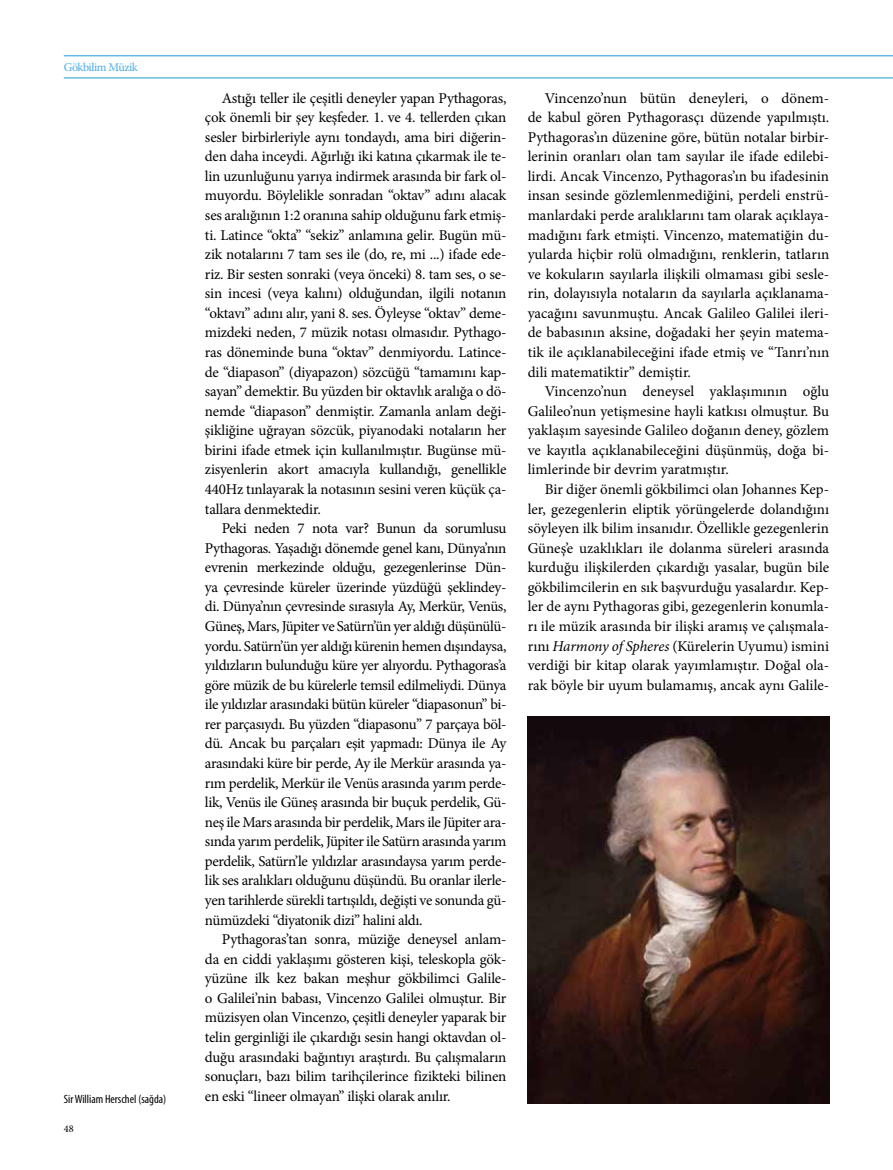
<style>
.page{position:relative;width:893px;height:1170px;background:#fff}
.page>*{position:absolute;margin:0;border:0;box-sizing:border-box;transform-origin:0 0}
.t1{font:15px/19.5px "Minion Pro";letter-spacing:-.01em;color:#000;text-align:justify}
.t2{font:condensed 12px "Myriad Pro";color:#000}
.t3{font:12px "Minion Pro";letter-spacing:-.035em;color:#4aace1}
.t4{font:10.35px "Minion Pro";color:#000}
.s1{font-style:italic}
</style>
<div class="page">
<hr style="left:64px;top:78px;width:829px;height:1px;background:#1c9ad6">
<hr style="left:64px;top:56px;width:829px;height:1px;background:#1c9ad6">
<img style="left:528px;top:716px;width:301px;height:387px">
<p class="t3" style="left:64px;top:59px;width:76px">Gökbilim Müzik</p>
<p class="t2" style="left:64px;top:1091px;width:104px">Sir William Herschel (sağda)</p>
<p class="t4" style="left:64px;top:1121px;width:11px">48</p>
<p class="t1" style="left:205px;top:88px;width:303px;text-indent:17px">Astığı teller ile çeşitli deneyler yapan Pythagoras, çok önemli bir şey keşfeder. 1. ve 4. tellerden çıkan sesler birbirleriyle aynı tondaydı, ama biri diğerin&shy;den daha inceydi. Ağırlığı iki katına çıkarmak ile te&shy;lin uzunluğunu yarıya indirmek arasında bir fark ol&shy;muyordu. Böylelikle sonradan “oktav” adını alacak ses aralığının 1:2 oranına sahip olduğunu fark etmiş&shy;ti. Latince “okta” “sekiz” anlamına gelir. Bugün mü&shy;zik notalarını 7 tam ses ile (do, re, mi ...) ifade ede&shy;riz. Bir sesten sonraki (veya önceki) 8. tam ses, o se&shy;sin incesi (veya kalını) olduğundan, ilgili notanın “oktavı” adını alır, yani 8. ses. Öyleyse “oktav” deme&shy;mizdeki neden, 7 müzik notası olmasıdır. Pythago&shy;ras döneminde buna “oktav” denmiyordu. Latince&shy;de “diapason” (diyapazon) sözcüğü “tamamını kap&shy;sayan” demektir. Bu yüzden bir oktavlık aralığa o dö&shy;nemde “diapason” denmiştir. Zamanla anlam deği&shy;şikliğine uğrayan sözcük, piyanodaki notaların her birini ifade etmek için kullanılmıştır. Bugünse mü&shy;zisyenlerin akort amacıyla kullandığı, genellikle 440Hz tınlayarak la notasının sesini veren küçük ça&shy;tallara denmektedir.</p>
<p class="t1" style="left:205px;top:518px;width:303px;text-indent:17px">Peki neden 7 nota var? Bunun da sorumlusu Pythagoras. Yaşadığı dönemde genel kanı, Dünya’nın evrenin merkezinde olduğu, gezegenlerinse Dün&shy;ya çevresinde küreler üzerinde yüzdüğü şeklindey&shy;di. Dünya’nın çevresinde sırasıyla Ay, Merkür, Venüs, Güneş, Mars, Jüpiter ve Satürn’ün yer aldığı düşünülü&shy;yordu. Satürn’ün yer aldığı kürenin hemen dışındaysa, yıldızların bulunduğu küre yer alıyordu. Pythagoras’a göre müzik de bu kürelerle temsil edilmeliydi. Dünya ile yıldızlar arasındaki bütün küreler “diapasonun” bi&shy;rer parçasıydı. Bu yüzden “diapasonu” 7 parçaya böl&shy;dü. Ancak bu parçaları eşit yapmadı: Dünya ile Ay arasındaki küre bir perde, Ay ile Merkür arasında ya&shy;rım perdelik, Merkür ile Venüs arasında yarım perde&shy;lik, Venüs ile Güneş arasında bir buçuk perdelik, Gü&shy;neş ile Mars arasında bir perdelik, Mars ile Jüpiter ara&shy;sında yarım perdelik, Jüpiter ile Satürn arasında yarım perdelik, Satürn’le yıldızlar arasındaysa yarım perde&shy;lik ses aralıkları olduğunu düşündü. Bu oranlar ilerle&shy;yen tarihlerde sürekli tartışıldı, değişti ve sonunda gü&shy;nümüzdeki “diyatonik dizi” halini aldı.</p>
<p class="t1" style="left:205px;top:929px;width:303px;text-indent:17px">Pythagoras’tan sonra, müziğe deneysel anlam&shy;da en ciddi yaklaşımı gösteren kişi, teleskopla gök&shy;yüzüne ilk kez bakan meşhur gökbilimci Galile&shy;o Galilei’nin babası, Vincenzo Galilei olmuştur. Bir müzisyen olan Vincenzo, çeşitli deneyler yaparak bir telin gerginliği ile çıkardığı sesin hangi oktavdan ol&shy;duğu arasındaki bağıntıyı araştırdı. Bu çalışmaların sonuçları, bazı bilim tarihçilerince fizikteki bilinen en eski “lineer olmayan” ilişki olarak anılır.</p>
<p class="t1" style="left:528px;top:88px;width:303px;text-indent:17px">Vincenzo’nun bütün deneyleri, o dönem&shy;de kabul gören Pythagorasçı düzende yapılmıştı.<br>Pythagoras’ın düzenine göre, bütün notalar birbir&shy;lerinin oranları olan tam sayılar ile ifade edilebi&shy;lirdi. Ancak Vincenzo, Pythagoras’ın bu ifadesinin insan sesinde gözlemlenmediğini, perdeli enstrü&shy;manlardaki perde aralıklarını tam olarak açıklaya&shy;madığını fark etmişti. Vincenzo, matematiğin du&shy;yularda hiçbir rolü olmadığını, renklerin, tatların ve kokuların sayılarla ilişkili olmaması gibi sesle&shy;rin, dolayısıyla notaların da sayılarla açıklanama&shy;yacağını savunmuştu. Ancak Galileo Galilei ileri&shy;de babasının aksine, doğadaki her şeyin matema&shy;tik ile açıklanabileceğini ifade etmiş ve “Tanrı’nın dili matematiktir” demiştir.</p>
<p class="t1" style="left:528px;top:381px;width:303px;text-indent:17px">Vincenzo’nun deneysel yaklaşımının oğlu Galileo’nun yetişmesine hayli katkısı olmuştur. Bu yaklaşım sayesinde Galileo doğanın deney, gözlem ve kayıtla açıklanabileceğini düşünmüş, doğa bi&shy;limlerinde bir devrim yaratmıştır.</p>
<p class="t1" style="left:528px;top:479px;width:303px;text-indent:17px">Bir diğer önemli gökbilimci olan Johannes Kep&shy;ler, gezegenlerin eliptik yörüngelerde dolandığını söyleyen ilk bilim insanıdır. Özellikle gezegenlerin Güneş’e uzaklıkları ile dolanma süreleri arasında kurduğu ilişkilerden çıkardığı yasalar, bugün bile gökbilimcilerin en sık başvurduğu yasalardır. Kep&shy;ler de aynı Pythagoras gibi, gezegenlerin konumla&shy;rı ile müzik arasında bir ilişki aramış ve çalışmala&shy;rını <span class="s1">Harmony of Spheres</span> (Kürelerin Uyumu) ismini verdiği bir kitap olarak yayımlamıştır. Doğal ola&shy;rak böyle bir uyum bulamamış, ancak aynı Galile-</p>
</div>
